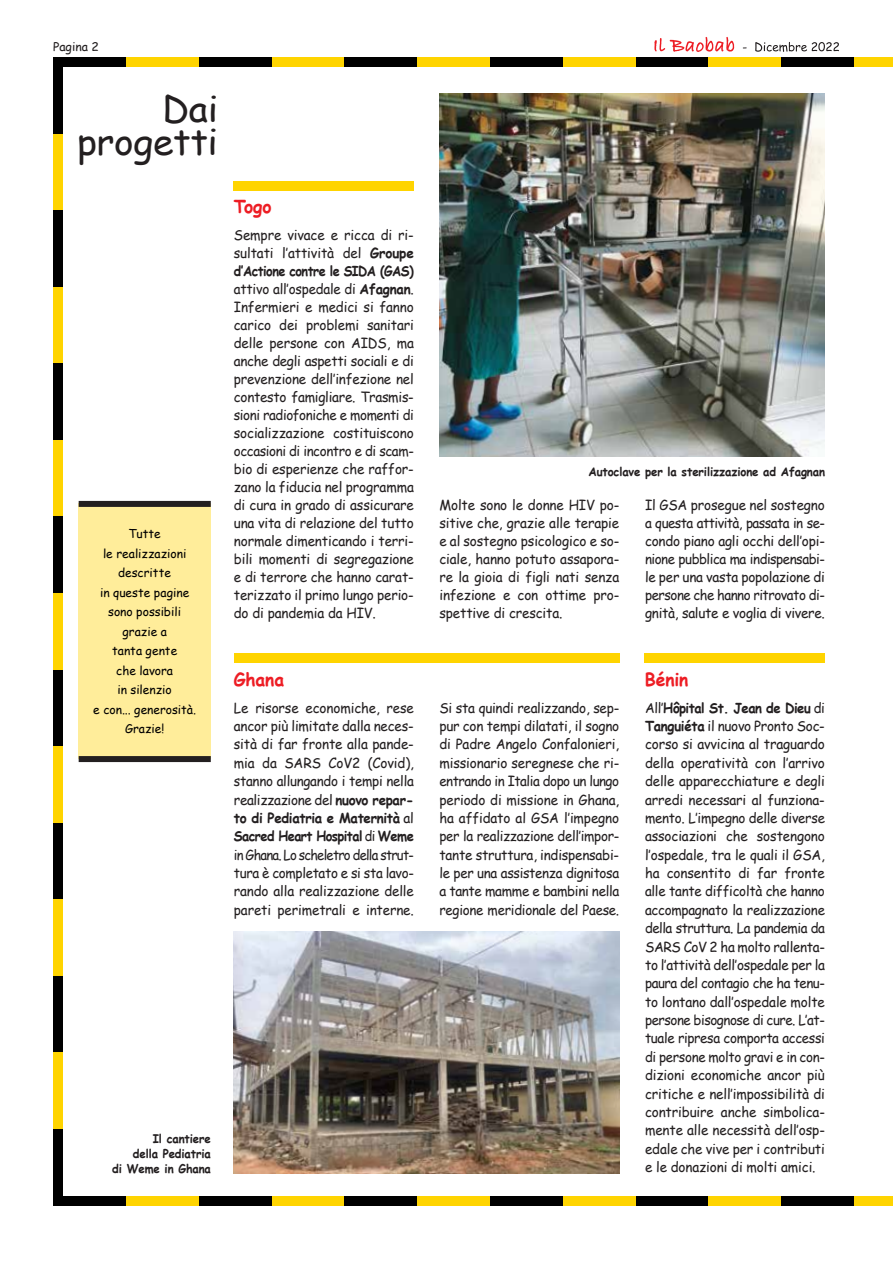
<style>
.page{position:relative;width:893px;height:1263px;background:#fff}
.page>*{position:absolute;margin:0;border:0;box-sizing:border-box;transform-origin:0 0}
.t1{font:36px/33px "Comic Sans MS";letter-spacing:-.01em;color:#231f20;text-align:right;scale:1.04 1}
.t2{font:700 18px "Comic Sans MS";letter-spacing:-.005em;color:#ed1d24}
.t3{font:13.8px/18px "Comic Sans MS";letter-spacing:-.01em;color:#231f20;text-align:justify}
.t4{font:13.8px/18.3px "Comic Sans MS";letter-spacing:-.01em;color:#231f20;text-align:justify;scale:.96 1}
.t5{font:12px/19.5px "Comic Sans MS";color:#000;text-align:center}
.t6{font:700 12px/15px "Comic Sans MS";letter-spacing:-.01em;color:#231f20;text-align:right;scale:.95 1}
.t7{font:12px "Comic Sans MS";color:#231f20}
.s1{font-weight:700}
</style>
<div class="page">
<div style="left:53px;top:57px;width:73px;height:10px;background:#000"></div>
<div style="left:126px;top:57px;width:73px;height:10px;background:#ffd400"></div>
<div style="left:199px;top:57px;width:73px;height:10px;background:#000"></div>
<div style="left:272px;top:57px;width:72px;height:10px;background:#ffd400"></div>
<div style="left:344px;top:57px;width:73px;height:10px;background:#000"></div>
<div style="left:417px;top:57px;width:73px;height:10px;background:#ffd400"></div>
<div style="left:490px;top:57px;width:73px;height:10px;background:#000"></div>
<div style="left:563px;top:57px;width:73px;height:10px;background:#ffd400"></div>
<div style="left:636px;top:57px;width:72px;height:10px;background:#000"></div>
<div style="left:708px;top:57px;width:73px;height:10px;background:#ffd400"></div>
<div style="left:781px;top:57px;width:73px;height:10px;background:#000"></div>
<div style="left:53px;top:57px;width:10px;height:77px;background:#000"></div>
<div style="left:53px;top:134px;width:10px;height:76px;background:#ffd400"></div>
<div style="left:53px;top:210px;width:10px;height:77px;background:#000"></div>
<div style="left:53px;top:287px;width:10px;height:77px;background:#ffd400"></div>
<div style="left:53px;top:364px;width:10px;height:76px;background:#000"></div>
<div style="left:53px;top:440px;width:10px;height:77px;background:#ffd400"></div>
<div style="left:53px;top:517px;width:10px;height:76px;background:#000"></div>
<div style="left:53px;top:593px;width:10px;height:77px;background:#ffd400"></div>
<div style="left:53px;top:670px;width:10px;height:76px;background:#000"></div>
<div style="left:53px;top:746px;width:10px;height:77px;background:#ffd400"></div>
<div style="left:53px;top:823px;width:10px;height:76px;background:#000"></div>
<div style="left:53px;top:899px;width:10px;height:77px;background:#ffd400"></div>
<div style="left:53px;top:976px;width:10px;height:76px;background:#000"></div>
<div style="left:53px;top:1052px;width:10px;height:77px;background:#ffd400"></div>
<div style="left:53px;top:1129px;width:10px;height:76px;background:#000"></div>
<div style="left:53px;top:1196px;width:73px;height:9px;background:#000"></div>
<div style="left:126px;top:1196px;width:73px;height:9px;background:#ffd400"></div>
<div style="left:199px;top:1196px;width:73px;height:9px;background:#000"></div>
<div style="left:272px;top:1196px;width:72px;height:9px;background:#ffd400"></div>
<div style="left:344px;top:1196px;width:73px;height:9px;background:#000"></div>
<div style="left:417px;top:1196px;width:73px;height:9px;background:#ffd400"></div>
<div style="left:490px;top:1196px;width:73px;height:9px;background:#000"></div>
<div style="left:563px;top:1196px;width:73px;height:9px;background:#ffd400"></div>
<div style="left:636px;top:1196px;width:72px;height:9px;background:#000"></div>
<div style="left:708px;top:1196px;width:73px;height:9px;background:#ffd400"></div>
<div style="left:781px;top:1196px;width:73px;height:9px;background:#000"></div>
<div style="left:854px;top:57px;width:39px;height:10px;background:#ffd400"></div>
<div style="left:854px;top:1196px;width:39px;height:9px;background:#ffd400"></div>
<svg style="left:654px;top:37px;width:80px;height:15px"></svg>
<svg style="left:755px;top:42px;width:84px;height:10px"></svg>
<div style="left:79px;top:504px;width:132px;height:255px;background:#ffed9a"></div>
<div style="left:79px;top:756px;width:132px;height:6px;background:#231f20"></div>
<div style="left:79px;top:501px;width:132px;height:6px;background:#231f20"></div>
<div style="left:234px;top:181px;width:180px;height:9px;background:#ffd400"></div>
<div style="left:234px;top:653px;width:385px;height:9px;background:#ffd400"></div>
<img style="left:440px;top:94px;width:385px;height:363px">
<img style="left:234px;top:931px;width:385px;height:242px">
<div style="left:645px;top:653px;width:180px;height:9px;background:#ffd400"></div>
<p class="t7" style="left:53px;top:38px;width:47px">Pagina 2</p>
<h1 class="t1" style="left:77px;top:91px;width:137px">Dai progetti</h1>
<p class="t5" style="left:93px;top:524px;width:104px">Tutte<br>le realizzazioni descritte<br>in queste pagine sono possibili grazie a<br>tanta gente<br>che lavora<br>in silenzio<br>e con... generosità.<br>Grazie!</p>
<h2 class="t2" style="left:234px;top:194px;width:39px">Togo</h2>
<p class="t3" style="left:234px;top:226px;width:182px">Sempre vivace e ricca di ri&shy;sultati l‛attività del <span class="s1">Groupe d‛Actione contre le SIDA (GAS) </span>attivo all‛ospedale di <span class="s1">Afagnan</span>.<br>Infermieri e medici si fanno carico dei problemi sanitari delle persone con AIDS, ma anche degli aspetti sociali e di prevenzione dell‛infezione nel contesto famigliare. Trasmis&shy;sioni radiofoniche e momenti di socializzazione costituiscono occasioni di incontro e di scam&shy;bio di esperienze che raffor&shy;zano la fiducia nel programma di cura in grado di assicurare una vita di relazione del tutto normale dimenticando i terri&shy;bili momenti di segregazione e di terrore che hanno carat&shy;terizzato il primo lungo perio&shy;do di pandemia da HIV.</p>
<h2 class="t2" style="left:234px;top:666px;width:52px">Ghana</h2>
<p class="t3" style="left:234px;top:698px;width:182px">Le risorse economiche, rese ancor più limitate dalla neces&shy;sità di far fronte alla pande&shy;mia da SARS CoV2 (Covid), stanno allungando i tempi nella realizzazione del <span class="s1">nuovo repar&shy;to di Pediatria e Maternità</span> al <span class="s1">Sacred Heart Hospital</span> di <span class="s1">Weme </span>in Ghana. Lo scheletro della strut&shy;tura è completato e si sta lavo&shy;rando alla realizzazione delle pareti perimetrali e interne.</p>
<p class="t6" style="left:112px;top:1130px;width:105px">Il cantiere<br>della Pediatria<br>di Weme in Ghana</p>
<p class="t6" style="left:588px;top:463px;width:250px">Autoclave per la sterilizzazione ad Afagnan</p>
<p class="t3" style="left:439px;top:496px;width:181px">Molte sono le donne HIV po&shy;sitive che, grazie alle terapie e al sostegno psicologico e so&shy;ciale, hanno potuto assapora&shy;re la gioia di figli nati senza infezione e con ottime pro&shy;spettive di crescita.</p>
<p class="t3" style="left:439px;top:698px;width:181px">Si sta quindi realizzando, sep&shy;pur con tempi dilatati, il sogno di Padre Angelo Confalonieri, missionario seregnese che ri&shy;entrando in Italia dopo un lungo periodo di missione in Ghana, ha affidato al GSA l‛impegno per la realizzazione dell‛impor&shy;tante struttura, indispensabi&shy;le per una assistenza dignitosa a tante mamme e bambini nella regione meridionale del Paese.</p>
<p class="t3" style="left:645px;top:496px;width:181px">Il GSA prosegue nel sostegno a questa attività, passata in se&shy;condo piano agli occhi dell‛opi&shy;nione pubblica ma indispensabi&shy;le per una vasta popolazione di persone che hanno ritrovato di&shy;gnità, salute e voglia di vivere.</p>
<h2 class="t2" style="left:645px;top:666px;width:45px">Bénin</h2>
<p class="t4" style="left:645px;top:698px;width:189px">All‛<span class="s1">Hôpital St. Jean de Dieu</span> di <span class="s1">Tanguiéta</span> il nuovo Pronto Soc&shy;corso si avvicina al traguardo della operatività con l‛arrivo delle apparecchiature e degli arredi necessari al funziona&shy;mento. L‛impegno delle diverse associazioni che sostengono l‛ospedale, tra le quali il GSA, ha consentito di far fronte alle tante difficoltà che hanno accompagnato la realizzazione della struttura. La pandemia da SARS CoV 2 ha molto rallenta&shy;to l‛attività dell‛ospedale per la paura del contagio che ha tenu&shy;to lontano dall‛ospedale molte persone bisognose di cure. L‛at&shy;tuale ripresa comporta accessi di persone molto gravi e in con&shy;dizioni economiche ancor più critiche e nell‛impossibilità di contribuire anche simbolica&shy;mente alle necessità dell‛osp&shy;edale che vive per i contributi e le donazioni di molti amici.</p>
</div>
